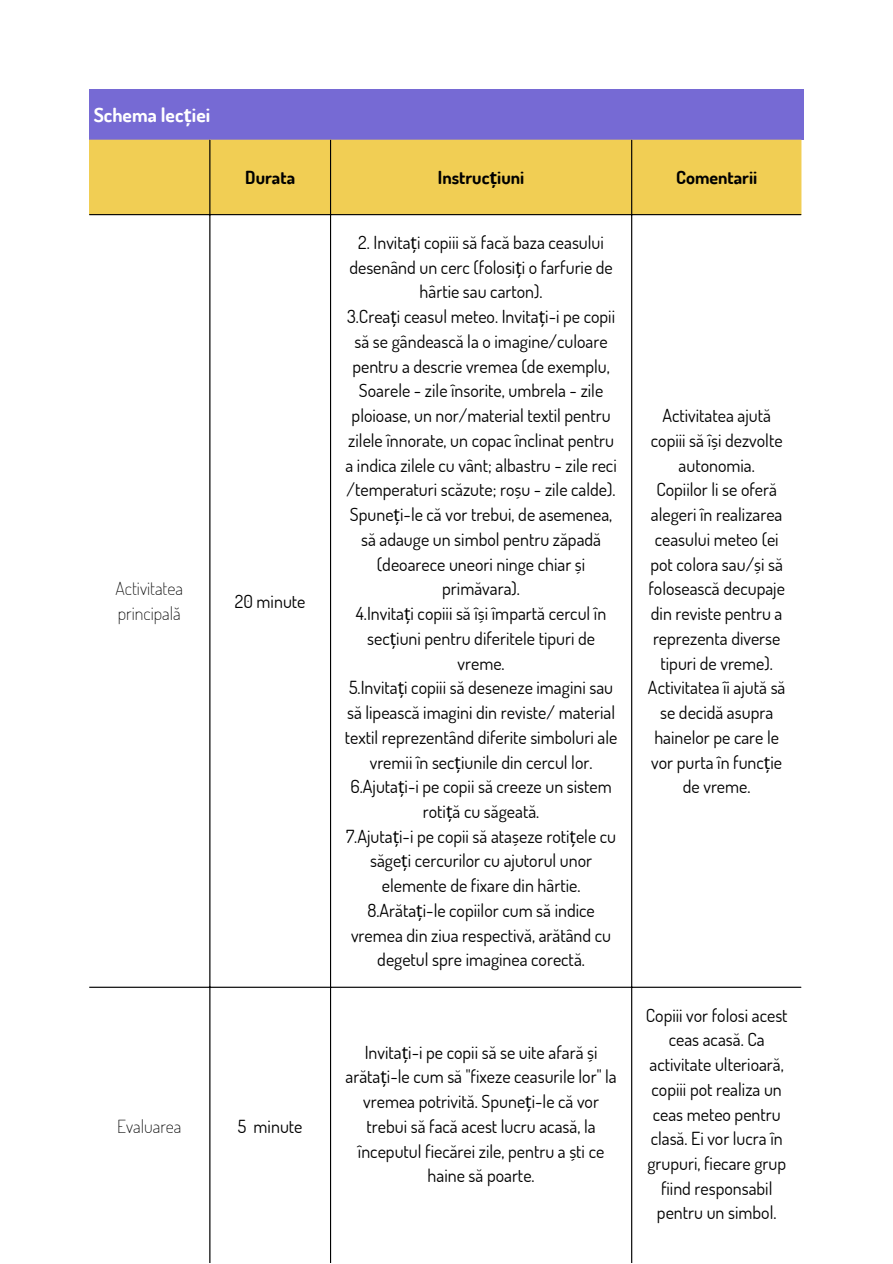
<style>
.page{position:relative;width:893px;height:1264px;background:#fff}
.page>*{position:absolute;margin:0;border:0;box-sizing:border-box;transform-origin:0 0}
.t1{font:700 19.5px "Dosis";color:#fff}
.t2{font:18px/24.8px "Dosis";color:#000;text-align:center}
.t3{font:200 18px/24.8px "Dosis";color:#000}
.t4{font:700 18px "Dosis";color:#000}
.s1{font-family:"Noto Sans"}
</style>
<div class="page">
<div style="left:89px;top:89px;width:714px;height:50px;background:#766ad4"></div>
<div style="left:89px;top:140px;width:712px;height:74px;background:#f1ce54"></div>
<hr style="left:209px;top:140px;width:1px;height:1122px;background:#000">
<hr style="left:330px;top:140px;width:1px;height:1122px;background:#000">
<hr style="left:631px;top:140px;width:1px;height:1122px;background:#000">
<hr style="left:89px;top:214px;width:712px;height:1px;background:#000">
<hr style="left:89px;top:986px;width:712px;height:1px;background:#000">
<hr style="left:89px;top:1263px;width:712px;height:1px;background:#000">
<p class="t1" style="left:94px;top:102px;width:118px">Schema lec<span class="s1">ț</span>iei</p>
<p class="t3" style="left:115px;top:576px;width:69px">Activitatea principală</p>
<p class="t4" style="left:245px;top:165px;width:51px">Durata</p>
<p class="t4" style="left:438px;top:165px;width:88px">Instruc<span class="s1">ț</span>iuni</p>
<p class="t4" style="left:676px;top:165px;width:83px">Comentarii</p>
<p class="t2" style="left:235px;top:588px;width:72px">20 minute</p>
<p class="t2" style="left:349px;top:229px;width:265px">2. Invita<span class="s1">ț</span>i copiii să facă baza ceasului desenând un cerc (folosi<span class="s1">ț</span>i o farfurie de hârtie sau carton).</p>
<p class="t2" style="left:345px;top:304px;width:273px">3.Crea<span class="s1">ț</span>i ceasul meteo. Invita<span class="s1">ț</span>i-i pe copii să se gândească la o imagine/culoare pentru a descrie vremea (de exemplu, Soarele - zile însorite, umbrela - zile ploioase, un nor/material textil pentru zilele înnorate, un copac înclinat pentru a indica zilele cu vânt; albastru - zile reci /temperaturi scăzute; roșu - zile calde).</p>
<p class="t2" style="left:350px;top:501px;width:264px">Spune<span class="s1">ț</span>i-le că vor trebui, de asemenea, să adauge un simbol pentru zăpadă (deoarece uneori ninge chiar și primăvara).</p>
<p class="t2" style="left:356px;top:600px;width:252px">4.Invita<span class="s1">ț</span>i copiii să își împartă cercul în sec<span class="s1">ț</span>iuni pentru diferitele tipuri de vreme.</p>
<p class="t2" style="left:345px;top:674px;width:274px">5.Invita<span class="s1">ț</span>i copiii să deseneze imagini sau să lipească imagini din reviste/ material textil reprezentând diferite simboluri ale vremii în sec<span class="s1">ț</span>iunile din cercul lor.</p>
<p class="t2" style="left:350px;top:773px;width:263px">6.Ajuta<span class="s1">ț</span>i-i pe copii să creeze un sistem roti<span class="s1">ț</span>ă cu săgeată.</p>
<p class="t2" style="left:346px;top:823px;width:271px">7.Ajuta<span class="s1">ț</span>i-i pe copii să atașeze roti<span class="s1">ț</span>ele cu săge<span class="s1">ț</span>i cercurilor cu ajutorul unor elemente de fixare din hârtie.</p>
<p class="t2" style="left:351px;top:897px;width:261px">8.Arăta<span class="s1">ț</span>i-le copiilor cum să indice vremea din ziua respectivă, arătând cu degetul spre imaginea corectă.</p>
<p class="t2" style="left:650px;top:402px;width:133px">Activitatea ajută copiii să își dezvolte autonomia.</p>
<p class="t2" style="left:648px;top:477px;width:139px">Copiilor li se oferă alegeri în realizarea ceasului meteo (ei pot colora sau/și să folosească decupaje din reviste pentru a reprezenta diverse tipuri de vreme).<br>Activitatea îi ajută să se decidă asupra hainelor pe care le vor purta în func<span class="s1">ț</span>ie de vreme.</p>
<p class="t3" style="left:117px;top:1113px;width:66px">Evaluarea</p>
<p class="t2" style="left:238px;top:1113px;width:66px">5 minute</p>
<p class="t2" style="left:345px;top:1039px;width:273px">Invita<span class="s1">ț</span>i-i pe copii să se uite afară și arăta<span class="s1">ț</span>i-le cum să "fixeze ceasurile lor" la vremea potrivită. Spune<span class="s1">ț</span>i-le că vor trebui să facă acest lucru acasă, la începutul fiecărei zile, pentru a ști ce haine să poarte.</p>
<p class="t2" style="left:645px;top:1002px;width:143px">Copiii vor folosi acest ceas acasă. Ca activitate ulterioară, copiii pot realiza un ceas meteo pentru clasă. Ei vor lucra în grupuri, fiecare grup fiind responsabil pentru un simbol.</p>
</div>
